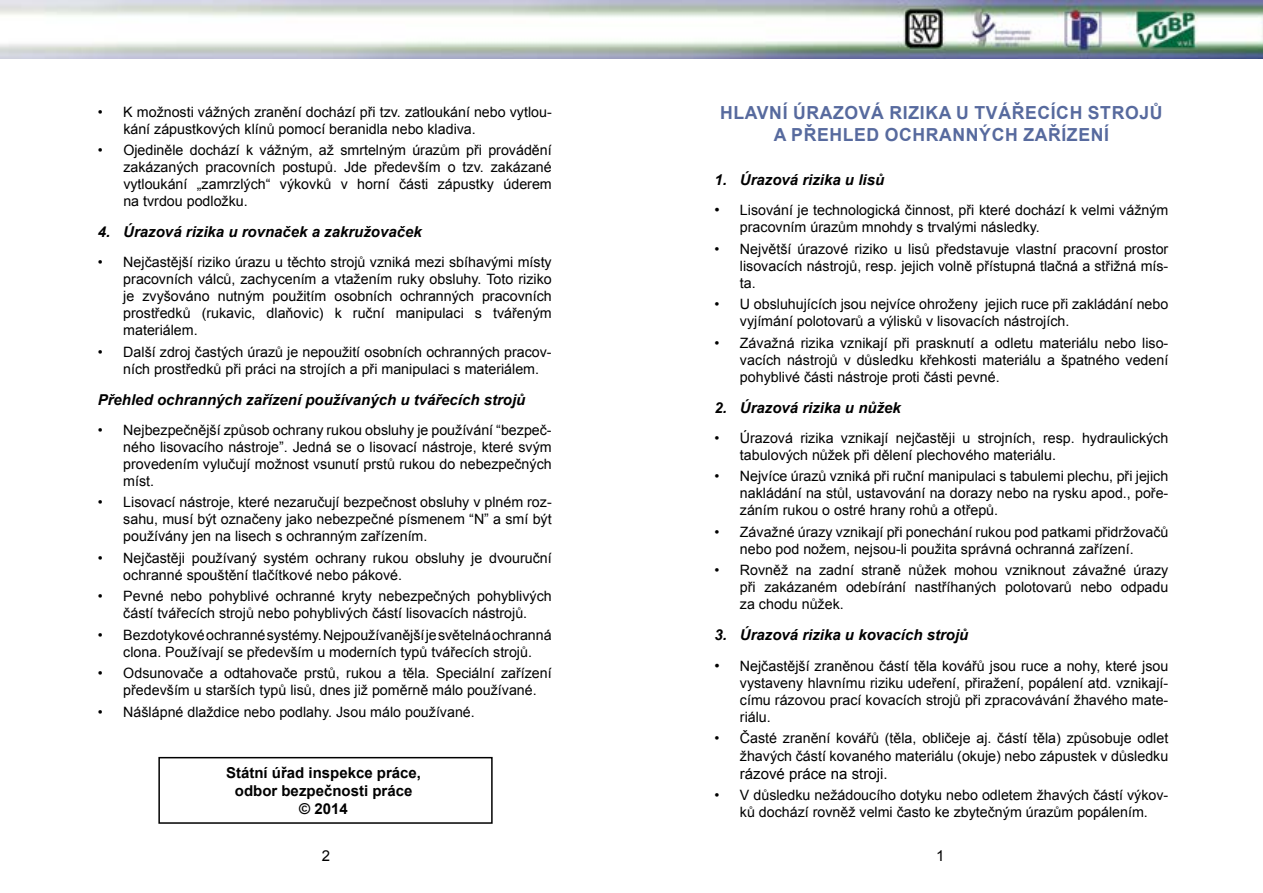
<style>
.page{position:relative;width:1263px;height:893px;background:#fff}
.page>*{position:absolute;margin:0;border:0;box-sizing:border-box;transform-origin:0 0}
.t1{font:700 18px/21.6px "Arial";letter-spacing:.035em;color:#576a9e;text-align:center}
.t2{font:italic 700 15px "Arial";color:#000}
.t3{font:700 15px/18px "Arial";color:#000;text-align:center}
.t4{font:15px "Arial";color:#000}
.t5{font:14.25px/17.1px "Arial";color:#000;text-align:justify}
.s1{font-size:15px}
</style>
<div class="page">
<img style="left:0;top:0;width:1263px;height:59px">
<div style="left:158px;top:757px;width:335px;height:67px;border:2px solid #000"></div>
<p class="t5" style="left:123px;top:103px;width:430px;text-indent:-26px">• K možnosti vážných zranění dochází při tzv. zatloukání nebo vytlou&shy;kání zápustkových klínů pomocí beranidla nebo kladiva.</p>
<p class="t5" style="left:123px;top:141px;width:430px;text-indent:-26px">• Ojediněle dochází k vážným, až smrtelným úrazům při provádění zakázaných pracovních postupů. Jde především o tzv. zakázané vytloukání „zamrzlých“ výkovků v horní části zápustky úderem na tvrdou podložku.</p>
<p class="t2" style="left:98px;top:222px;width:325px">4. Úrazová rizika u rovnaček a zakružovaček</p>
<p class="t5" style="left:123px;top:253px;width:430px;text-indent:-25px">• Nejčastější riziko úrazu u těchto strojů vzniká mezi sbíhavými místy pracovních válců, zachycením a vtažením ruky obsluhy. Toto riziko je zvyšováno nutným použitím osobních ochranných pracovních prostředků (rukavic, dlaňovic) k ruční manipulaci s tvářeným materiálem.</p>
<p class="t5" style="left:123px;top:343px;width:430px;text-indent:-26px">• Další zdroj častých úrazů je nepoužití osobních ochranných pracov&shy;ních prostředků při práci na strojích a při manipulaci s materiálem.</p>
<p class="t2" style="left:98px;top:389px;width:429px">Přehled ochranných zařízení používaných u tvářecích strojů</p>
<p class="t5" style="left:123px;top:421px;width:430px;text-indent:-25px">• Nejbezpečnější způsob ochrany rukou obsluhy je používání “bezpeč&shy;ného lisovacího nástroje”. Jedná se o lisovací nástroje, které svým provedením vylučují možnost vsunutí prstů rukou do nebezpečných míst.</p>
<p class="t5" style="left:123px;top:494px;width:430px;text-indent:-26px">• Lisovací nástroje, které nezaručují bezpečnost obsluhy v plném roz&shy;sahu, musí být označeny jako nebezpečné písmenem “N” a smí být používány jen na lisech s ochranným zařízením.</p>
<p class="t5" style="left:123px;top:549px;width:430px;text-indent:-26px">• Nejčastěji používaný systém ochrany rukou obsluhy je dvouruční ochranné spouštění tlačítkové nebo pákové.</p>
<p class="t5" style="left:98px;top:587px;width:455px;text-align:center">• Pevné nebo pohyblivé ochranné kryty nebezpečných pohyblivých částí tvářecích strojů nebo pohyblivých částí lisovacích nástrojů.</p>
<p class="t5" style="left:98px;top:626px;width:455px;text-align:center">• Bezdotykovéochrannésystémy.Nejpoužívanějšíjesvětelnáochranná clona. Používají se především u moderních typů tvářecích strojů.</p>
<p class="t5" style="left:123px;top:664px;width:430px;text-indent:-26px">• Odsunovače a odtahovače prstů, rukou a těla. Speciální zařízení především u starších typů lisů, dnes již poměrně málo používané.</p>
<p class="t5" style="left:98px;top:703px;width:378px">• Nášlápné dlaždice nebo podlahy. Jsou málo používané.</p>
<p class="t3" style="left:226px;top:764px;width:197px">Státní úřad inspekce práce, odbor bezpečnosti práce<br>© 2014</p>
<p class="t1" style="left:720px;top:102px;width:444px">HLAVNÍ ÚRAZOVÁ RIZIKA U TVÁŘECÍCH STROJŮ<br>A PŘEHLED OCHRANNÝCH ZAŘÍZENÍ</p>
<p class="t2" style="left:714px;top:169px;width:171px">1. Úrazová rizika u lisů</p>
<p class="t5" style="left:740px;top:202px;width:430px;text-indent:-26px"><span class="s1">•</span> Lisování je technologická činnost, při které dochází k velmi vážným pracovním úrazům mnohdy s trvalými následky.</p>
<p class="t5" style="left:740px;top:240px;width:430px;text-indent:-25px">• Největší úrazové riziko u lisů představuje vlastní pracovní prostor lisovacích nástrojů, resp. jejich volně přístupná tlačná a střižná mís&shy;ta.</p>
<p class="t5" style="left:740px;top:296px;width:430px;text-indent:-25px">• U obsluhujících jsou nejvíce ohroženy jejich ruce při zakládání nebo vyjímání polotovarů a výlisků v lisovacích nástrojích.</p>
<p class="t5" style="left:740px;top:334px;width:430px;text-indent:-26px">• Závažná rizika vznikají při prasknutí a odletu materiálu nebo liso&shy;vacích nástrojů v důsledku křehkosti materiálu a špatného vedení pohyblivé části nástroje proti části pevné.</p>
<p class="t2" style="left:714px;top:397px;width:188px">2. Úrazová rizika u nůžek</p>
<p class="t5" style="left:740px;top:429px;width:430px;text-indent:-25px">• Úrazová rizika vznikají nejčastěji u strojních, resp. hydraulických tabulových nůžek při dělení plechového materiálu.</p>
<p class="t5" style="left:740px;top:467px;width:430px;text-indent:-26px">• Nejvíce úrazů vzniká při ruční manipulaci s tabulemi plechu, při jejich nakládání na stůl, ustavování na dorazy nebo na rysku apod., poře&shy;záním rukou o ostré hrany rohů a otřepů.</p>
<p class="t5" style="left:740px;top:523px;width:430px;text-indent:-26px">• Závažné úrazy vznikají při ponechání rukou pod patkami přidržovačů nebo pod nožem, nejsou-li použita správná ochranná zařízení.</p>
<p class="t5" style="left:740px;top:561px;width:430px;text-indent:-26px">• Rovněž na zadní straně nůžek mohou vzniknout závažné úrazy při zakázaném odebírání nastříhaných polotovarů nebo odpadu za chodu nůžek.</p>
<p class="t2" style="left:714px;top:625px;width:255px">3. Úrazová rizika u kovacích strojů</p>
<p class="t5" style="left:740px;top:657px;width:430px;text-indent:-26px"><span class="s1">•</span> Nejčastější zraněnou částí těla kovářů jsou ruce a nohy, které jsou vystaveny hlavnímu riziku udeření, přiražení, popálení atd. vznikají&shy;címu rázovou prací kovacích strojů při zpracovávání žhavého mate&shy;riálu.</p>
<p class="t5" style="left:714px;top:730px;width:455px;text-align:right">• Časté zranění kovářů (těla, obličeje aj. částí těla) způsobuje odlet žhavých částí kovaného materiálu (okuje) nebo zápustek v důsledku</p>
<p class="t4" style="left:740px;top:763px;width:149px">rázové práce na stroji.</p>
<p class="t5" style="left:714px;top:786px;width:455px;text-align:center">• V důsledku nežádoucího dotyku nebo odletem žhavých částí výkov&shy;ků dochází rovněž velmi často ke zbytečným úrazům popálením.</p>
<p class="t4" style="left:322px;top:846px;width:10px">2</p>
<p class="t4" style="left:936px;top:846px;width:10px">1</p>
</div>
